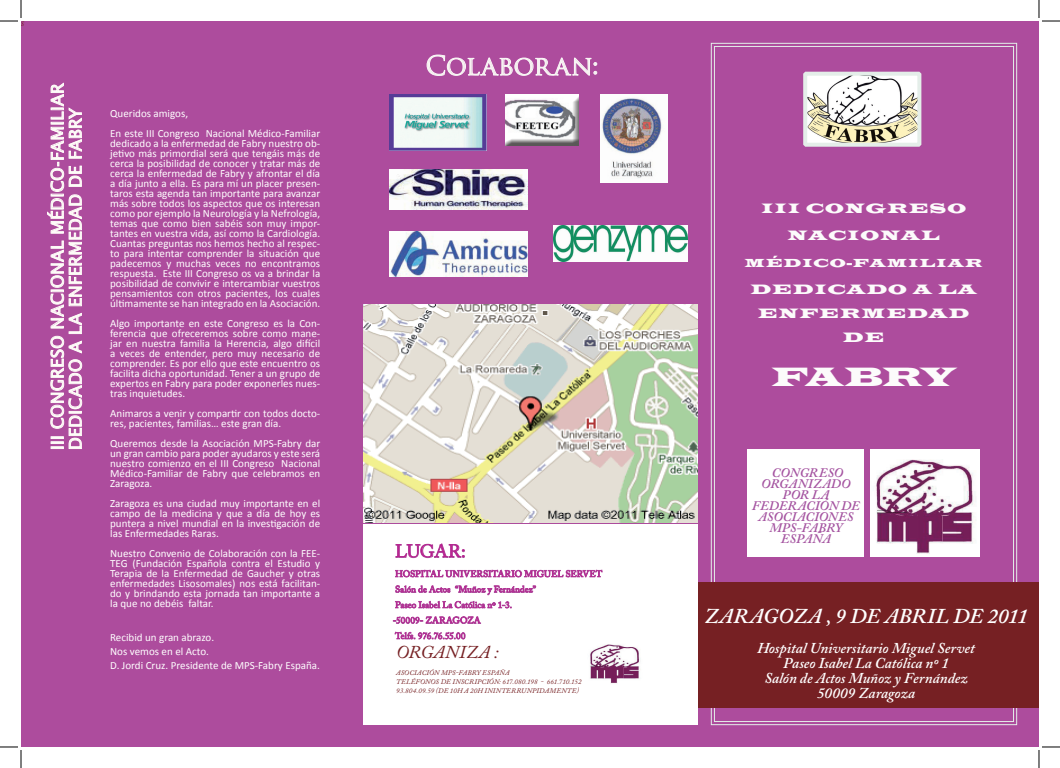
<style>
.page{position:relative;width:1060px;height:768px;background:#fff}
.page>*{position:absolute;margin:0;border:0;box-sizing:border-box;transform-origin:0 0}
.t1{font:27.3px "Latin Wide";letter-spacing:-.045em;color:#fcfbfb}
.t2{font:26px "Trajan Pro";letter-spacing:.005em;color:#f7f4f2}
.t3{font:italic 600 21px "Adobe Caslon Pro";color:#fff}
.t4{font:italic 18px "Adobe Caslon Pro";letter-spacing:.025em;color:#762023}
.t5{font:18px "Adobe Caslon Pro";letter-spacing:-.015em;color:#b81c8d}
.t6{font:17px/18px "Lucida Sans";letter-spacing:.005em;color:#fefcf8}
.t7{font:italic 600 15px/15px "Adobe Caslon Pro";color:#fff;text-align:center}
.t8{font:14px/24px "Latin Wide";letter-spacing:.07em;color:#fcfbfb;text-align:center}
.t9{font:italic 600 13px/11px "Adobe Caslon Pro";letter-spacing:-.005em;color:#a453a0;text-align:center}
.t10{font:12px "Latin Wide";letter-spacing:.07em;color:#fcfbfb}
.t11{font:11px/10px "Calibri";color:#fff;text-align:justify}
.t12{font:9px/15.5px "Adobe Caslon Pro";letter-spacing:.01em;color:#b81c8d}
.t13{font:italic 7px/9px "Adobe Caslon Pro";letter-spacing:.02em;color:#762023}
</style>
<div class="page">
<div style="left:21px;top:21px;width:1018px;height:726px;background:#ad4c9d"></div>
<svg style="left:710px;top:43px;width:307px;height:682px"></svg>
<img style="left:808px;top:77px;width:108px;height:65px">
<div style="left:803px;top:72px;width:118px;height:75px;border:4px solid #e4eee9"></div>
<div style="left:697px;top:582px;width:342px;height:125px;background:#762023"></div>
<div style="left:748px;top:449px;width:116px;height:107px;background:#fff"></div>
<img style="left:871px;top:449px;width:108px;height:107px">
<img style="left:389px;top:95px;width:98px;height:56px">
<div style="left:363px;top:524px;width:334px;height:201px;background:#fff"></div>
<svg style="left:395px;top:543px;width:69px;height:15px"></svg>
<svg style="left:395px;top:569px;width:207px;height:8px"></svg>
<svg style="left:395px;top:585px;width:141px;height:10px"></svg>
<svg style="left:395px;top:601px;width:116px;height:7px"></svg>
<svg style="left:393px;top:616px;width:88px;height:8px"></svg>
<svg style="left:394px;top:631px;width:72px;height:8px"></svg>
<img style="left:590px;top:644px;width:51px;height:40px">
<svg style="left:47px;top:82px;width:35px;height:367px"></svg>
<svg style="left:426px;top:55px;width:171px;height:21px"></svg>
<div style="left:504px;top:95px;width:82px;height:54px;background:#231f20;opacity:.75"></div>
<img style="left:601px;top:95px;width:66px;height:87px">
<img style="left:389px;top:169px;width:138px;height:40px">
<img style="left:389px;top:232px;width:138px;height:44px">
<img style="left:554px;top:225px;width:133px;height:36px">
<img style="left:363px;top:305px;width:334px;height:218px">
<svg style="left:0;top:0;width:22px;height:22px"></svg>
<svg style="left:0;top:746px;width:22px;height:22px"></svg>
<svg style="left:1038px;top:0;width:22px;height:22px"></svg>
<svg style="left:1038px;top:746px;width:22px;height:22px"></svg>
<p class="t13" style="left:21px;top:19px;width:5px">S</p>
<h3 class="t6" style="left:48px;top:450px;width:368px;rotate:-90deg">III CONGRESO NACIONAL MÉDICO-FAMILIAR<br>DEDICADO A LA ENFERMEDAD DE FABRY</h3>
<p class="t11" style="left:110px;top:103px;width:211px;line-height:20px">Queridos amigos,<br>En este III Congreso Nacional Médico-Familiar</p>
<p class="t11" style="left:110px;top:138px;width:211px">dedicado a la enfermedad de Fabry nuestro ob&shy;jetivo más primordial será que tengáis más de cerca la posibilidad de conocer y tratar más de cerca la enfermedad de Fabry y afrontar el día a día junto a ella. Es para mí un placer presen&shy;taros esta agenda tan importante para avanzar más sobre todos los aspectos que os interesan como por ejemplo la Neurología y la Nefrología, temas que como bien sabéis son muy impor&shy;tantes en vuestra vida, así como la Cardiología.<br>Cuantas preguntas nos hemos hecho al respec&shy;to para intentar comprender la situación que padecemos y muchas veces no encontramos respuesta. Este III Congreso os va a brindar la posibilidad de convivir e intercambiar vuestros pensamientos con otros pacientes, los cuales últimamente se han integrado en la Asociación.</p>
<p class="t11" style="left:110px;top:318px;width:211px">Algo importante en este Congreso es la Con&shy;ferencia que ofreceremos sobre como mane&shy;jar en nuestra familia la Herencia, algo difícil a veces de entender, pero muy necesario de comprender. Es por ello que este encuentro os facilita dicha oportunidad. Tener a un grupo de expertos en Fabry para poder exponerles nues&shy;tras inquietudes.</p>
<p class="t11" style="left:110px;top:408px;width:211px">Animaros a venir y compartir con todos docto&shy;res, pacientes, familias… este gran día.</p>
<p class="t11" style="left:110px;top:438px;width:211px">Queremos desde la Asociación MPS-Fabry dar un gran cambio para poder ayudaros y este será nuestro comienzo en el III Congreso Nacional Médico-Familiar de Fabry que celebramos en Zaragoza.</p>
<p class="t11" style="left:110px;top:498px;width:211px">Zaragoza es una ciudad muy importante en el campo de la medicina y que a día de hoy es puntera a nivel mundial en la investigación de las Enfermedades Raras.</p>
<p class="t11" style="left:110px;top:548px;width:211px">Nuestro Convenio de Colaboración con la FEE-TEG (Fundación Española contra el Estudio y Terapia de la Enfermedad de Gaucher y otras enfermedades Lisosomales) nos está facilitan&shy;do y brindando esta jornada tan importante a la que no debéis faltar.</p>
<p class="t11" style="left:110px;top:630px;width:211px;line-height:14px;text-align:left">Recibid un gran abrazo.<br>Nos vemos en el Acto.<br>D. Jordi Cruz. Presidente de MPS-Fabry España.</p>
<h2 class="t2" style="left:425px;top:49px;width:175px">COLABORAN:</h2>
<h3 class="t5" style="left:395px;top:540px;width:72px">LUGAR:</h3>
<p class="t12" style="left:393px;top:566px;width:211px">HOSPITAL UNIVERSITARIO MIGUEL SERVET<br>Salón de Actos “Muñoz y Fernández”<br>Paseo Isabel La Católica nº 1-3.<br>-50009- ZARAGOZA<br>Telfs. 976.76.55.00</p>
<h3 class="t4" style="left:396px;top:641px;width:104px">ORGANIZA :</h3>
<p class="t13" style="left:396px;top:668px;width:115px">ASOCIACIÓN MPS-FABRY ESPAÑA<br>TELÉFONOS</p>
<p class="t13" style="left:441px;top:677px;width:18px">DEINSCRIPCIÓN</p>
<p class="t13" style="left:396px;top:677px;width:187px;text-indent:103px">: 617.080.198 - 661.710.152<br>93.804.09.59 (DE 10H A 20H ININTERRUNPIDAMENTE)</p>
<p class="t8" style="left:761px;top:194px;width:207px;line-height:27px">III CONGRESO<br>NACIONAL</p>
<p class="t10" style="left:744px;top:255px;width:240px">MÉDICO-FAMILIAR</p>
<p class="t8" style="left:750px;top:277px;width:228px">DEDICADO A LA<br>ENFERMEDAD<br>DE</p>
<h1 class="t1" style="left:771px;top:359px;width:185px">FABRY</h1>
<p class="t9" style="left:752px;top:467px;width:110px">CONGRESO<br>ORGANIZADO<br>POR LA<br>FEDERACIÓN DE<br>ASOCIACIONES<br>MPS-FABRY<br>ESPAÑA</p>
<h3 class="t3" style="left:704px;top:603px;width:325px">ZARAGOZA , 9 DE ABRIL DE 2011</h3>
<h3 class="t7" style="left:757px;top:640px;width:219px">Hospital Universitario Miguel Servet<br>Paseo Isabel La Católica nº 1<br>Salón de Actos Muñoz y Fernández<br>50009 Zaragoza</h3>
</div>
